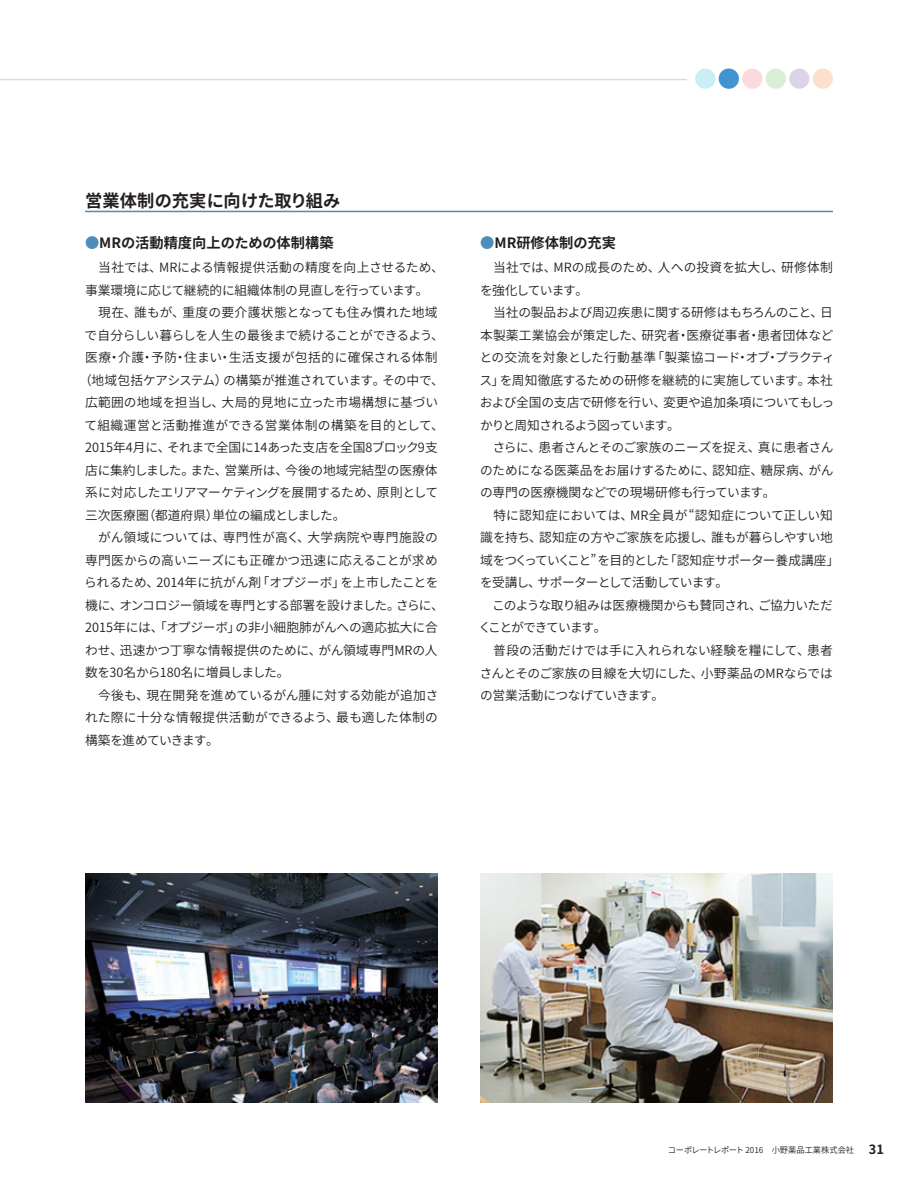
<style>
.page{position:relative;width:918px;height:1188px;background:#fff}
.page>*{position:absolute;margin:0;border:0;box-sizing:border-box;transform-origin:0 0}
.t1{font:700 17.25px "Noto Sans CJ Kjp";letter-spacing:.01em;color:#231f20}
.t2{font:700 14.25px "Noto Sans CJ Kjp";color:#231f20}
.t3{font:600 12.75px/22.5px "Noto Sans CJ Kjp";letter-spacing:-.01em;color:#231f20}
.t4{font:600 12.75px "Noto Sans CJ Kjp";letter-spacing:.015em;color:#231f20}
.t5{font:600 12.75px "Noto Sans CJ Kjp";letter-spacing:-.035em;color:#231f20}
.t6{font:600 12.75px "Noto Sans CJ Kjp";letter-spacing:.045em;color:#231f20}
.t7{font:600 12.75px "Noto Sans CJ Kjp";letter-spacing:-.045em;color:#231f20}
.t8{font:600 12.75px "Noto Sans CJ Kjp";letter-spacing:.03em;color:#231f20}
.t9{font:600 12.75px "Noto Sans CJ Kjp";letter-spacing:.025em;color:#231f20}
.t10{font:600 12.75px "Noto Sans CJ Kjp";letter-spacing:-.055em;color:#231f20}
.t11{font:600 8.25px "Noto Sans CJ Kjp";color:#231f20}
.s1{color:#4d8db9}
.s2{font-weight:700;font-size:12.75px}
</style>
<div class="page">
<svg style="left:0;top:78px;width:689px;height:135px"></svg>
<div style="left:813px;top:69px;width:20px;height:20px;background:#fcdfcd;border-radius:50%"></div>
<div style="left:742px;top:69px;width:20px;height:20px;background:#fbdadd;border-radius:50%"></div>
<div style="left:789px;top:69px;width:20px;height:20px;background:#dbd4e8;border-radius:50%"></div>
<div style="left:719px;top:69px;width:20px;height:20px;background:#4194d0;border-radius:50%"></div>
<div style="left:766px;top:69px;width:20px;height:20px;background:#daeed6;border-radius:50%"></div>
<div style="left:695px;top:69px;width:20px;height:20px;background:#c9eef5;border-radius:50%"></div>
<hr style="left:85px;top:211px;width:748px;height:1px;background:#4d8db9">
<img style="left:480px;top:873px;width:353px;height:230px">
<img style="left:85px;top:873px;width:353px;height:230px">
<h1 class="t1" style="left:85px;top:190px;width:257px">営業体制の充実に向けた取り組み</h1>
<p class="t2" style="left:85px;top:235px;width:250px"><span class="s1">●</span>MRの活動精度向上のための体制構築</p>
<p class="t3" style="left:85px;top:256px;width:361px">　当社では、MRによる情報提供活動の精度を向上させるため、</p>
<p class="t3" style="left:85px;top:279px;width:345px">事業環境に応じて継続的に組織体制の見直しを行っています。</p>
<p class="t4" style="left:85px;top:305px;width:354px">　現在、誰もが、重度の要介護状態となっても住み慣れた地域</p>
<p class="t5" style="left:85px;top:328px;width:361px">で自分らしい暮らしを人生の最後まで続けることができるよう、</p>
<p class="t6" style="left:85px;top:350px;width:354px">医療・介護・予防・住まい・生活支援が包括的に確保される体制</p>
<p class="t3" style="left:79px;top:369px;width:366px">（地域包括ケアシステム）の構築が推進されています。その中で、</p>
<p class="t4" style="left:85px;top:395px;width:355px">広範囲の地域を担当し、大局的見地に立った市場構想に基づい</p>
<p class="t8" style="left:85px;top:418px;width:361px">て組織運営と活動推進ができる営業体制の構築を目的として、</p>
<p class="t3" style="left:85px;top:436px;width:354px">2015年4月に、それまで全国に14あった支店を全国8ブロック9支</p>
<p class="t3" style="left:85px;top:459px;width:354px">店に集約しました。また、営業所は、今後の地域完結型の医療体</p>
<p class="t7" style="left:85px;top:485px;width:355px">系に対応したエリアマーケティングを展開するため、原則として</p>
<p class="t3" style="left:85px;top:504px;width:262px">三次医療圏（都道府県）単位の編成としました。</p>
<p class="t9" style="left:85px;top:530px;width:354px">　がん領域については、専門性が高く、大学病院や専門施設の</p>
<p class="t3" style="left:85px;top:549px;width:354px">専門医からの高いニーズにも正確かつ迅速に応えることが求め</p>
<p class="t3" style="left:84px;top:571px;width:356px">られるため、2014年に抗がん剤「オプジーボ」を上市したことを</p>
<p class="t5" style="left:85px;top:598px;width:360px">機に、オンコロジー領域を専門とする部署を設けました。さらに、</p>
<p class="t3" style="left:85px;top:616px;width:354px">2015年には、「オプジーボ」の非小細胞肺がんへの適応拡大に合</p>
<p class="t3" style="left:85px;top:639px;width:354px">わせ、迅速かつ丁寧な情報提供のために、がん領域専門MRの人</p>
<p class="t3" style="left:85px;top:661px;width:206px">数を30名から180名に増員しました。</p>
<p class="t3" style="left:85px;top:684px;width:355px">　今後も、現在開発を進めているがん腫に対する効能が追加さ</p>
<p class="t4" style="left:85px;top:710px;width:354px">れた際に十分な情報提供活動ができるよう、最も適した体制の</p>
<p class="t10" style="left:85px;top:733px;width:135px">構築を進めていきます。</p>
<p class="t2" style="left:480px;top:235px;width:137px"><span class="s1">●</span>MR研修体制の充実</p>
<p class="t3" style="left:479px;top:257px;width:362px">　当社では、MRの成長のため、人への投資を拡大し、研修体制を強化しています。　<br>　当社の製品および周辺疾患に関する研修はもちろんのこと、日本製薬工業協会が策定した、研究者・医療従事者・患者団体などとの交流を対象とした行動基準「製薬協コード・オブ・プラクティス」を周知徹底するための研修を継続的に実施しています。本社および全国の支店で研修を行い、変更や追加条項についてもしっかりと周知されるよう図っています。<br>　さらに、患者さんとそのご家族のニーズを捉え、真に患者さんのためになる医薬品をお届けするために、認知症、糖尿病、がんの専門の医療機関などでの現場研修も行っています。<br>　特に認知症においては、MR全員が“認知症について正しい知識を持ち、認知症の方やご家族を応援し、誰もが暮らしやすい地域をつくっていくこと”を目的とした「認知症サポーター養成講座」を受講し、サポーターとして活動しています。<br>　このような取り組みは医療機関からも賛同され、ご協力いただくことができています。<br>　普段の活動だけでは手に入れられない経験を糧にして、患者さんとそのご家族の目線を大切にした、小野薬品のMRならではの営業活動につなげていきます。</p>
<p class="t11" style="left:668px;top:1145px;width:218px">コーポレートレポート 2016　小野薬品工業株式会社 <span class="s2">31</span></p>
</div>
